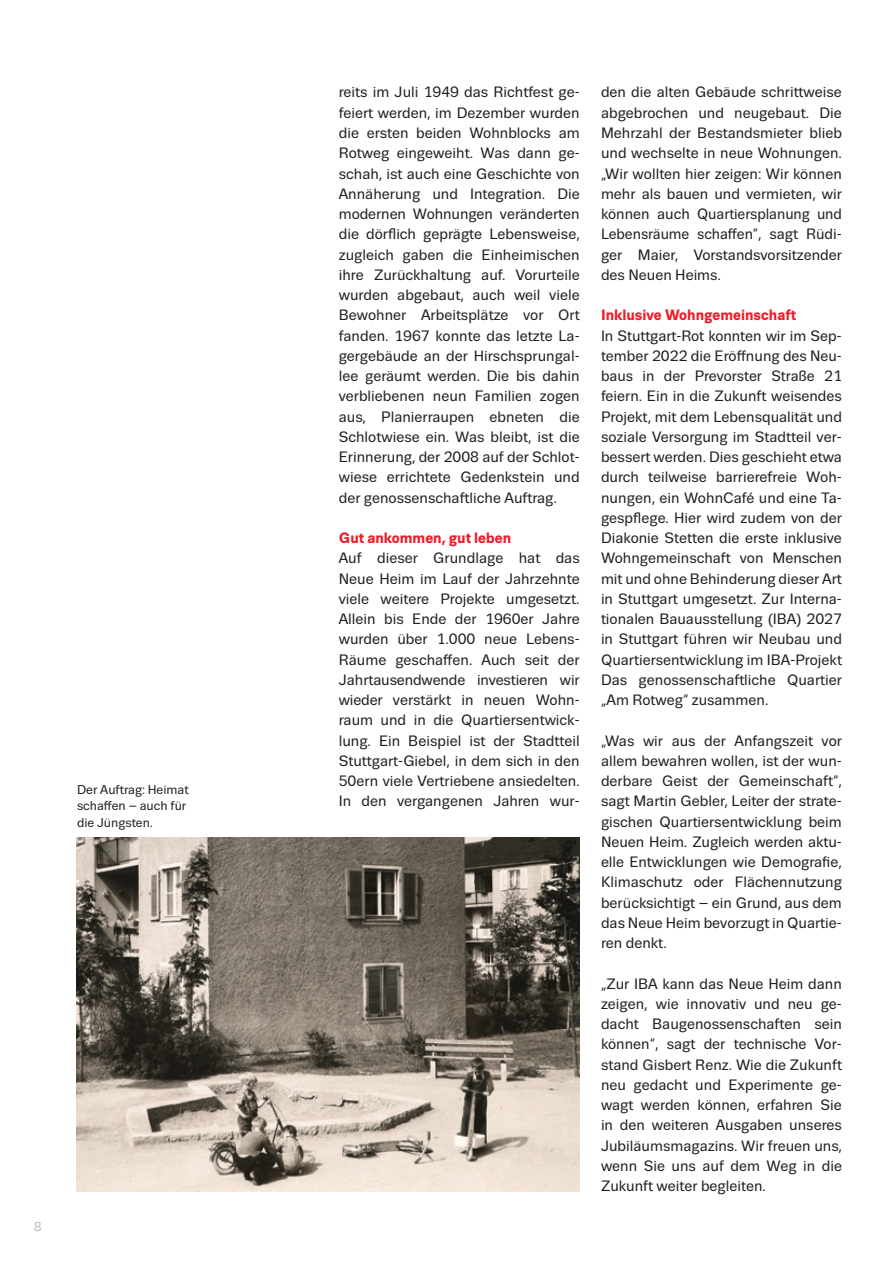
<style>
.page{position:relative;width:893px;height:1263px;background:#fff}
.page>*{position:absolute;margin:0;border:0;box-sizing:border-box;transform-origin:0 0}
.Fliesstext{font:15px/20.2px "Trivia Sans";color:#231f20;text-align:justify}
.Fliesstext-2{font:700 15px "Trivia Sans";color:#ee1c28}
.BU{font:12.75px/16.5px "Trivia Sans";color:#231f20}
.t1{font:12.75px "Trivia Sans";color:#a8a89d}
</style>
<div class="page">
<img style="left:77px;top:838px;width:503px;height:353px">
<p class="BU" style="left:77px;top:781px;width:113px">Der Auftrag: Heimat schaffen – auch für die Jüngsten.</p>
<p class="t1" style="left:34px;top:1220px;width:9px">8</p>
<p class="Fliesstext" style="left:339px;top:82px;width:242px">reits im Juli 1949 das Richtfest ge&shy;feiert werden, im Dezember wurden die ersten beiden Wohnblocks am Rotweg eingeweiht. Was dann ge&shy;schah, ist auch eine Geschichte von Annäherung und Integration. Die modernen Wohnungen veränderten die dörflich geprägte Lebensweise, zugleich gaben die Einheimischen ihre Zurückhaltung auf. Vorurteile wurden abgebaut, auch weil viele Bewohner Arbeitsplätze vor Ort fanden. 1967 konnte das letzte La&shy;gergebäude an der Hirschsprungal&shy;lee geräumt werden. Die bis dahin verbliebenen neun Familien zogen aus, Planierraupen ebneten die Schlotwiese ein. Was bleibt, ist die Erinnerung, der 2008 auf der Schlot&shy;wiese errichtete Gedenkstein und der genossenschaftliche Auftrag.</p>
<p class="Fliesstext-2" style="left:339px;top:530px;width:174px">Gut ankommen, gut leben</p>
<p class="Fliesstext" style="left:339px;top:548px;width:242px">Auf dieser Grundlage hat das Neue Heim im Lauf der Jahrzehnte viele weitere Projekte umgesetzt.<br>Allein bis Ende der 1960er Jahre wurden über 1.000 neue Lebens-Räume geschaffen. Auch seit der Jahrtausendwende investieren wir wieder verstärkt in neuen Wohn&shy;raum und in die Quartiersentwick&shy;lung. Ein Beispiel ist der Stadtteil Stuttgart-Giebel, in dem sich in den 50ern viele Vertriebene ansiedelten.<br>In den vergangenen Jahren wur-</p>
<p class="Fliesstext" style="left:601px;top:82px;width:242px">den die alten Gebäude schrittweise abgebrochen und neugebaut. Die Mehrzahl der Bestandsmieter blieb und wechselte in neue Wohnungen. „Wir wollten hier zeigen: Wir können mehr als bauen und vermieten, wir können auch Quartiersplanung und Lebensräume schaffen“, sagt Rüdi&shy;ger Maier, Vorstandsvorsitzender des Neuen Heims.</p>
<p class="Fliesstext-2" style="left:601px;top:307px;width:197px">Inklusive Wohngemeinschaft</p>
<p class="Fliesstext" style="left:601px;top:325px;width:242px">In Stuttgart-Rot konnten wir im Sep&shy;tember 2022 die Eröffnung des Neu&shy;baus in der Prevorster Straße 21 feiern. Ein in die Zukunft weisendes Projekt, mit dem Lebensqualität und soziale Versorgung im Stadtteil ver&shy;bessert werden. Dies geschieht etwa durch teilweise barrierefreie Woh&shy;nungen, ein WohnCafé und eine Ta&shy;gespflege. Hier wird zudem von der Diakonie Stetten die erste inklusive Wohngemeinschaft von Menschen mit und ohne Behinderung dieser Art in Stuttgart umgesetzt. Zur Interna&shy;tionalen Bauausstellung (IBA) 2027 in Stuttgart führen wir Neubau und Quartiersentwicklung im IBA-Projekt Das genossenschaftliche Quartier „Am Rotweg“ zusammen.</p>
<p class="Fliesstext" style="left:601px;top:730px;width:242px">„Was wir aus der Anfangszeit vor allem bewahren wollen, ist der wun&shy;derbare Geist der Gemeinschaft“, sagt Martin Gebler, Leiter der strate&shy;gischen Quartiersentwicklung beim Neuen Heim. Zugleich werden aktu&shy;elle Entwicklungen wie Demografie, Klimaschutz oder Flächennutzung berücksichtigt – ein Grund, aus dem das Neue Heim bevorzugt in Quartie&shy;ren denkt.</p>
<p class="Fliesstext" style="left:601px;top:973px;width:242px">„Zur IBA kann das Neue Heim dann zeigen, wie innovativ und neu ge&shy;dacht Baugenossenschaften sein können“, sagt der technische Vor&shy;stand Gisbert Renz. Wie die Zukunft neu gedacht und Experimente ge&shy;wagt werden können, erfahren Sie in den weiteren Ausgaben unseres Jubiläumsmagazins. Wir freuen uns, wenn Sie uns auf dem Weg in die Zukunft weiter begleiten.</p>
</div>
